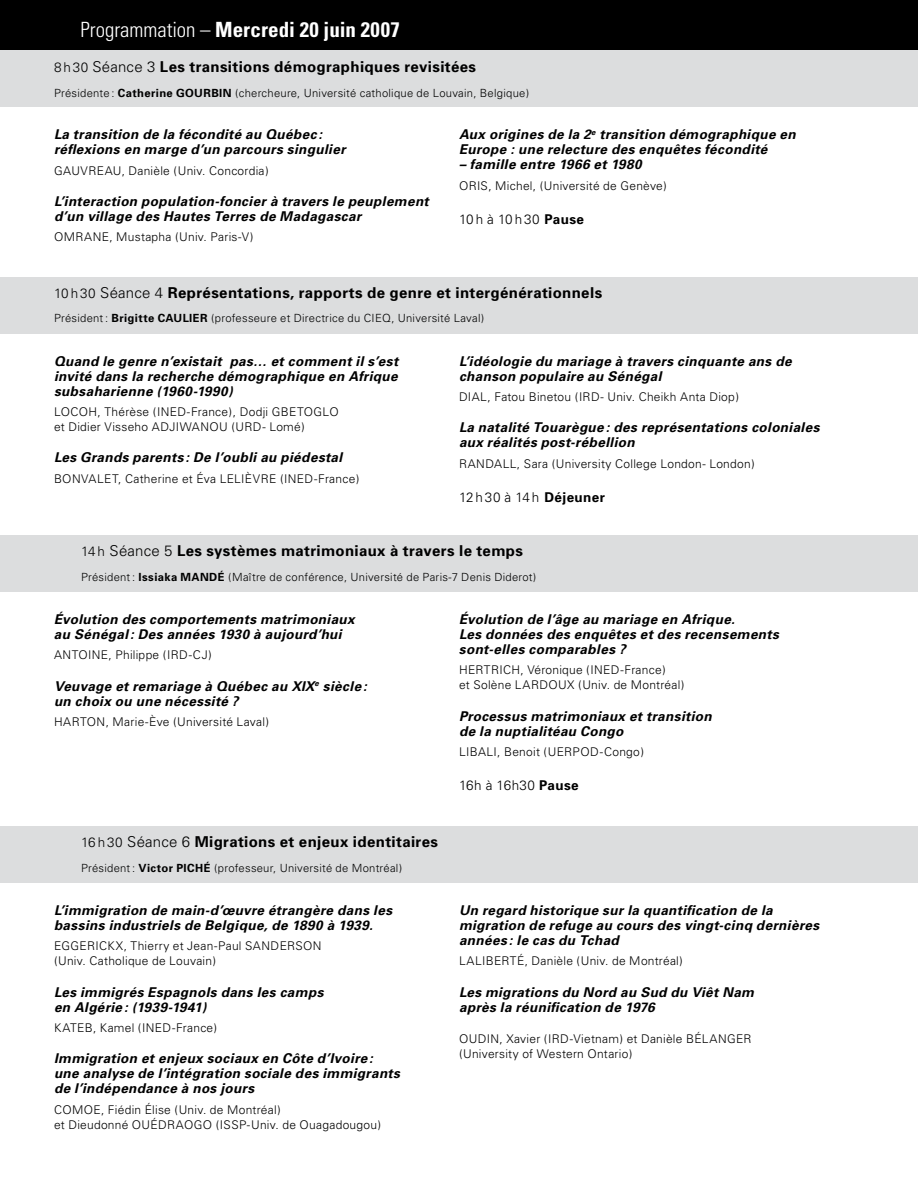
<style>
.page{position:relative;width:918px;height:1188px;background:#fff}
.page>*{position:absolute;margin:0;border:0;box-sizing:border-box;transform-origin:0 0}
.t1{font:700 condensed 21px "Univers";color:#fff}
.t2{font:700 15px "Univers";letter-spacing:.025em;color:#000}
.t3{font:italic 700 13.5px/15px "Univers";letter-spacing:.03em;color:#000}
.t4{font:300 13.5px "Univers";letter-spacing:.005em;color:#000}
.t5{font:300 13.5px "Univers";letter-spacing:.03em;color:#000}
.t6{font:300 12px/15px "Univers";letter-spacing:.02em;color:#000}
.t7{font:300 11.25px "Univers";letter-spacing:.02em;color:#000}
.t8{font:700 11.25px "Univers";letter-spacing:.035em;color:#000}
.s1{font-weight:300}
.s2{font-weight:300;font-size:13.5px}
.s3{font-weight:700}
</style>
<div class="page">
<div style="left:0;top:0;width:918px;height:51px;background:#000"></div>
<div style="left:0;top:51px;width:918px;height:56px;background:#dcddde"></div>
<div style="left:0;top:277px;width:918px;height:56px;background:#dcddde"></div>
<div style="left:0;top:827px;width:918px;height:56px;background:#dcddde"></div>
<div style="left:0;top:536px;width:918px;height:56px;background:#dcddde"></div>
<h1 class="t1" style="left:80px;top:16px;width:321px"><span class="s1">Programmation –</span> Mercredi 20 juin 2007</h1>
<p class="t2" style="left:54px;top:58px;width:424px"><span class="s2">8 h 30</span> <span class="s1">Séance 3</span> Les transitions démographiques revisitées</p>
<p class="t7" style="left:54px;top:86px;width:477px">Présidente : <span class="s3">Catherine GOURBIN</span> (chercheure, Université catholique de Louvain, Belgique)</p>
<p class="t3" style="left:54px;top:127px;width:293px">La transition de la fécondité au Québec : réflexions en marge d’un parcours singulier</p>
<p class="t6" style="left:54px;top:163px;width:216px">GAUVREAU, Danièle (Univ. Concordia)</p>
<p class="t3" style="left:54px;top:194px;width:376px">L’interaction population-foncier à travers le peuplement d’un village des Hautes Terres de Madagascar</p>
<p class="t6" style="left:54px;top:229px;width:201px">OMRANE, Mustapha (Univ. Paris-V)</p>
<p class="t3" style="left:459px;top:127px;width:338px">Aux origines de la 2<sup>e</sup> transition démographique en<br>Europe : une relecture des enquêtes fécondité</p>
<p class="t3" style="left:459px;top:157px;width:184px">– famille entre 1966 et 1980</p>
<p class="t6" style="left:459px;top:178px;width:209px">ORIS, Michel, (Université de Genève)</p>
<p class="t4" style="left:459px;top:211px;width:127px">10 h à 10 h 30 <span class="s3">Pause</span></p>
<p class="t2" style="left:54px;top:284px;width:550px"><span class="s2">10 h 30</span> <span class="s1">Séance 4</span> Représentations, rapports de genre et intergénérationnels</p>
<p class="t7" style="left:54px;top:311px;width:432px">Président: <span class="s3">Brigitte CAULIER</span> (professeure et Directrice du CIEQ, Université Laval)</p>
<p class="t3" style="left:54px;top:353px;width:346px;text-align:justify">Quand le genre n’existait pas… et comment il s’est invité dans la recherche démographique en Afrique subsaharienne (1960-1990)</p>
<p class="t6" style="left:54px;top:404px;width:286px">LOCOH, Thérèse (INED-France), Dodji GBETOGLO et Didier Visseho ADJIWANOU (URD- Lomé)</p>
<p class="t3" style="left:54px;top:450px;width:290px">Les Grands parents : De l’oubli au piédestal</p>
<p class="t6" style="left:54px;top:471px;width:307px">BONVALET, Catherine et Éva LELIÈVRE (INED-France)</p>
<p class="t3" style="left:459px;top:353px;width:334px">L’idéologie du mariage à travers cinquante ans de chanson populaire au Sénégal</p>
<p class="t6" style="left:459px;top:389px;width:282px">DIAL, Fatou Binetou (IRD- Univ. Cheikh Anta Diop)</p>
<p class="t3" style="left:459px;top:420px;width:362px">La natalité Touarègue : des représentations coloniales aux réalités post-rébellion</p>
<p class="t6" style="left:459px;top:456px;width:297px">RANDALL, Sara (University College London- London)</p>
<p class="t4" style="left:459px;top:489px;width:148px">12 h 30 à 14 h <span class="s3">Déjeuner</span></p>
<p class="t2" style="left:81px;top:542px;width:443px"><span class="s2">14 h</span> <span class="s1">Séance 5</span> Les systèmes matrimoniaux à travers le temps</p>
<p class="t7" style="left:81px;top:570px;width:457px">Président: <span class="s3">Issiaka MANDÉ</span> (Maître de conférence, Université de Paris-7 Denis Diderot)</p>
<p class="t3" style="left:54px;top:612px;width:302px">Évolution des comportements matrimoniaux au Sénégal : Des années 1930 à aujourd’hui</p>
<p class="t6" style="left:54px;top:648px;width:159px">ANTOINE, Philippe (IRD-CJ)</p>
<p class="t3" style="left:54px;top:678px;width:314px">Veuvage et remariage à Québec au XIX<sup>e</sup> siècle : un choix ou une nécessité ?</p>
<p class="t6" style="left:54px;top:714px;width:217px">HARTON, Marie-Ève (Université Laval)</p>
<p class="t2" style="left:81px;top:833px;width:359px"><span class="s2">16 h 30</span> <span class="s1">Séance 6</span> Migrations et enjeux identitaires</p>
<p class="t8" style="left:81px;top:861px;width:111px"><span class="s1">Président:</span> Victor Piché</p>
<p class="t7" style="left:214px;top:861px;width:190px">(professeur, Université de Montréal)</p>
<p class="t3" style="left:54px;top:903px;width:340px">L’immigration de main-d’œuvre étrangère dans les bassins industriels de Belgique, de 1890 à 1939.</p>
<p class="t6" style="left:54px;top:939px;width:269px">EGGERICKX, Thierry et Jean-Paul SANDERSON (Univ. Catholique de Louvain)</p>
<p class="t3" style="left:54px;top:984px;width:271px">Les immigrés Espagnols dans les camps en Algérie : (1939-1941)</p>
<p class="t6" style="left:54px;top:1020px;width:165px">KATEB, Kamel (INED-France)</p>
<p class="t3" style="left:54px;top:1051px;width:347px">Immigration et enjeux sociaux en Côte d’Ivoire : une analyse de l’intégration sociale des immigrants de l’indépendance à nos jours</p>
<p class="t6" style="left:54px;top:1102px;width:329px">COMOE, Fiédin Élise (Univ. de Montréal)<br>et Dieudonné OUÉDRAOGO (ISSP-Univ. de Ouagadougou)</p>
<p class="t3" style="left:459px;top:612px;width:321px">Évolution de l’âge au mariage en Afrique.<br>Les données des enquêtes et des recensements sont-elles comparables ?</p>
<p class="t6" style="left:459px;top:663px;width:227px">HERTRICH, Véronique (INED-France)<br>et Solène LARDOUX (Univ. de Montréal)</p>
<p class="t3" style="left:459px;top:708px;width:254px">Processus matrimoniaux et transition de la nuptialitéau Congo</p>
<p class="t6" style="left:459px;top:744px;width:187px">LIBALI, Benoit (UERPOD-Congo)</p>
<p class="t5" style="left:459px;top:777px;width:121px">16h à 16h30 <span class="s3">Pause</span></p>
<p class="t3" style="left:459px;top:903px;width:362px">Un regard historique sur la quantifica- tion de la migration de refuge au cours des vingt-cinq dernières années : le cas du Tchad</p>
<p class="t6" style="left:459px;top:954px;width:225px">LALIBERTÉ, Danièle (Univ. de Montréal)</p>
<p class="t3" style="left:459px;top:984px;width:297px">Les migrations du Nord au Sud du Viêt Nam après la réunification de 1976</p>
<p class="t6" style="left:459px;top:1031px;width:245px">OUDIN, Xavier (IRD-Vietnam) et Danièle Bélanger (University of Western Ontario)</p>
</div>
